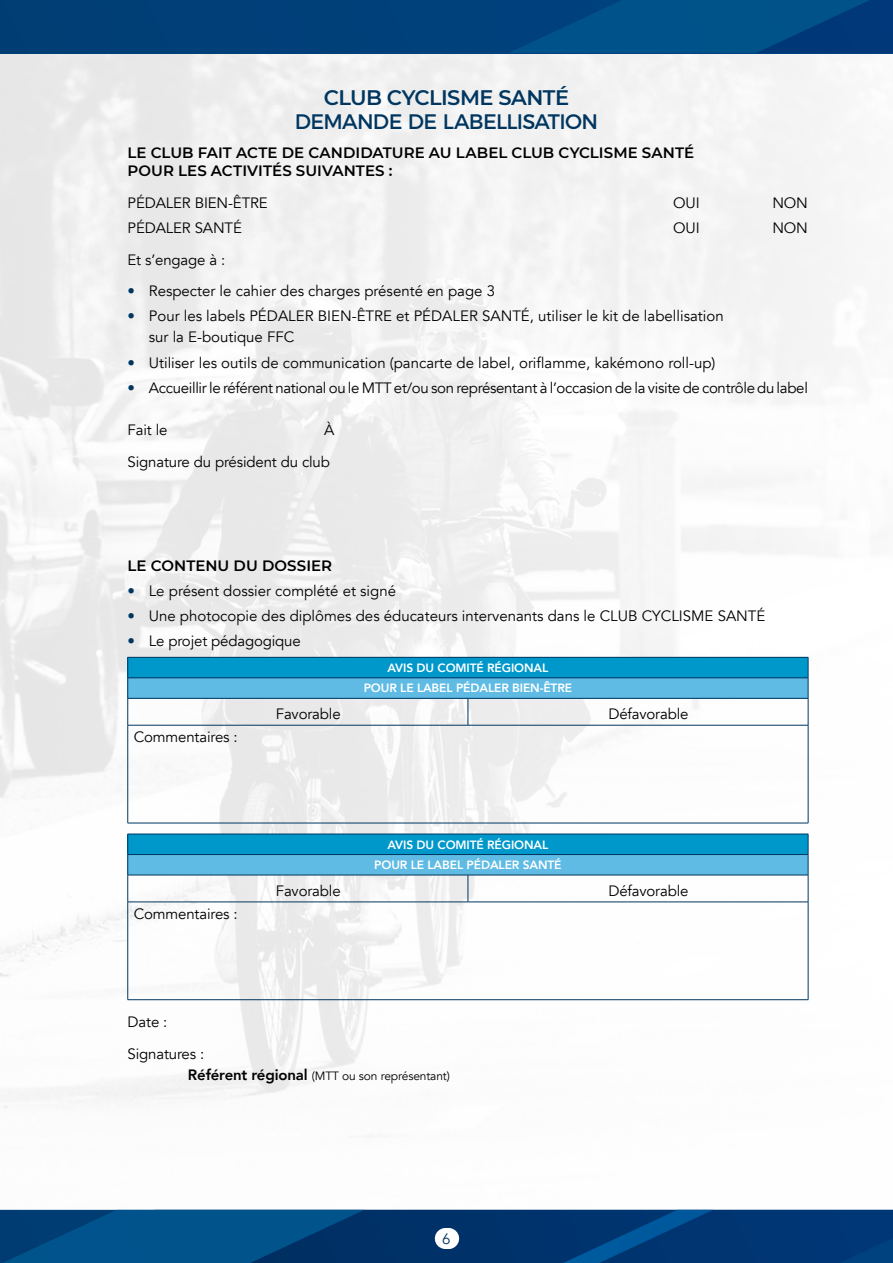
<style>
.page{position:relative;width:893px;height:1263px;background:#fff}
.page>*{position:absolute;margin:0;border:0;box-sizing:border-box;transform-origin:0 0}
.t1{font:21px "Montserrat";letter-spacing:-.035em;color:#00365f}
.t2{font:600 21px "Montserrat";letter-spacing:-.025em;color:#00365f}
.t3{font:15px/31.7px "Avenir";color:#000}
.t4{font:600 15px/18px "Montserrat";letter-spacing:.005em;color:#000}
.t5{font:15px "Avenir";letter-spacing:-.02em;color:#000}
.t6{font:15px "Avenir";color:#00365f}
.t7{font:800 12px/20.5px "Avenir";letter-spacing:-.01em;color:#fff;text-align:center}
.t8{font:12px "Avenir";letter-spacing:-.01em;color:#000}
.s1{color:#00365f}
.s2{font-weight:800;font-size:15px}
</style>
<div class="page">
<img style="left:0;top:53px;width:893px;height:1157px">
<div style="left:0;top:0;width:893px;height:53px;background:#003f79"></div>
<svg style="left:510px;top:0;width:359px;height:53px"></svg>
<div style="left:128px;top:657px;width:680px;height:21px;background:#0098ca"></div>
<div style="left:128px;top:678px;width:680px;height:20px;background:#5fbbe4"></div>
<hr style="left:128px;top:657px;width:340px;height:1px;background:#00365f">
<hr style="left:468px;top:657px;width:340px;height:1px;background:#00365f">
<hr style="left:128px;top:677px;width:340px;height:1px;background:#00365f">
<hr style="left:468px;top:677px;width:340px;height:1px;background:#00365f">
<hr style="left:128px;top:698px;width:340px;height:1px;background:#00365f">
<svg style="left:127px;top:657px;width:1px;height:68px"></svg>
<hr style="left:468px;top:698px;width:340px;height:1px;background:#00365f">
<svg style="left:468px;top:698px;width:1px;height:27px"></svg>
<svg style="left:808px;top:657px;width:1px;height:68px"></svg>
<hr style="left:128px;top:725px;width:340px;height:1px;background:#00365f">
<hr style="left:127px;top:725px;width:1px;height:98px;background:#00365f">
<hr style="left:468px;top:725px;width:340px;height:1px;background:#00365f">
<hr style="left:808px;top:725px;width:1px;height:98px;background:#00365f">
<hr style="left:128px;top:823px;width:340px;height:1px;background:#00365f">
<hr style="left:468px;top:823px;width:340px;height:1px;background:#00365f">
<div style="left:128px;top:834px;width:680px;height:20px;background:#0098ca"></div>
<div style="left:128px;top:854px;width:680px;height:21px;background:#5fbbe4"></div>
<hr style="left:128px;top:834px;width:340px;height:1px;background:#00365f">
<hr style="left:468px;top:834px;width:340px;height:1px;background:#00365f">
<hr style="left:128px;top:854px;width:340px;height:1px;background:#00365f">
<hr style="left:468px;top:854px;width:340px;height:1px;background:#00365f">
<hr style="left:128px;top:875px;width:340px;height:1px;background:#00365f">
<svg style="left:127px;top:834px;width:1px;height:68px"></svg>
<hr style="left:468px;top:875px;width:340px;height:1px;background:#00365f">
<svg style="left:468px;top:875px;width:1px;height:27px"></svg>
<svg style="left:808px;top:834px;width:1px;height:68px"></svg>
<hr style="left:128px;top:902px;width:340px;height:1px;background:#00365f">
<hr style="left:127px;top:902px;width:1px;height:97px;background:#00365f">
<hr style="left:468px;top:902px;width:340px;height:1px;background:#00365f">
<hr style="left:808px;top:902px;width:1px;height:97px;background:#00365f">
<hr style="left:128px;top:999px;width:340px;height:1px;background:#00365f">
<hr style="left:468px;top:999px;width:340px;height:1px;background:#00365f">
<svg style="left:0;top:1210px;width:893px;height:53px;background:#024079"></svg>
<h1 class="t2" style="left:324px;top:83px;width:247px">CLUB CYCLISME SANTÉ</h1>
<h1 class="t1" style="left:295px;top:105px;width:305px">DEMANDE DE LABELLISATION</h1>
<p class="t4" style="left:128px;top:143px;width:568px">LE CLUB FAIT ACTE DE CANDIDATURE AU LABEL CLUB CYCLISME SANTÉ<br>POUR LES ACTIVITÉS SUIVANTES :</p>
<p class="t3" style="left:128px;top:187px;width:142px">PÉDALER BIEN-ÊTRE</p>
<p class="t3" style="left:673px;top:187px;width:28px">OUI</p>
<p class="t3" style="left:772px;top:187px;width:37px">NON</p>
<p class="t3" style="left:128px;top:212px;width:116px">PÉDALER SANTÉ</p>
<p class="t3" style="left:673px;top:212px;width:28px">OUI</p>
<p class="t3" style="left:772px;top:212px;width:37px">NON</p>
<p class="t3" style="left:128px;top:244px;width:99px">Et s’engage à :</p>
<p class="t3" style="left:128px;top:275px;width:369px"><span class="s1">•</span> Respecter le cahier des charges présenté en page 3</p>
<p class="t3" style="left:149px;top:306px;width:576px;line-height:21px;text-indent:-21px"><span class="s1">•</span> Pour les labels PÉDALER BIEN-ÊTRE et PÉDALER SANTÉ, utiliser le kit de labellisation sur la E-boutique FFC</p>
<p class="t3" style="left:128px;top:347px;width:589px"><span class="s1">•</span> Utiliser les outils de communication (pancarte de label, oriflamme, kakémono roll-up)</p>
<p class="t5" style="left:128px;top:379px;width:682px"><span class="s1">•</span> Accueillir le référent national ou le MTT et/ou son représentant à l’occasion de la visite de contrôle du label</p>
<p class="t3" style="left:128px;top:414px;width:41px">Fait le</p>
<p class="t3" style="left:128px;top:414px;width:208px;text-align:right">À<br>Signature du président du club</p>
<p class="t4" style="left:128px;top:556px;width:206px">LE CONTENU DU DOSSIER</p>
<p class="t3" style="left:128px;top:575px;width:270px"><span class="s1">•</span> Le présent dossier complété et signé</p>
<p class="t3" style="left:128px;top:600px;width:639px"><span class="s1">•</span> Une photocopie des diplômes des éducateurs intervenants dans le CLUB CYCLISME SANTÉ</p>
<p class="t3" style="left:128px;top:626px;width:175px"><span class="s1">•</span> Le projet pédagogique</p>
<p class="t7" style="left:364px;top:657px;width:210px">AVIS DU COMITÉ RÉGIONAL<br>POUR LE LABEL PÉDALER BIEN-ÊTRE</p>
<p class="t3" style="left:276px;top:698px;width:66px">Favorable</p>
<p class="t3" style="left:608px;top:698px;width:82px">Défavorable</p>
<p class="t3" style="left:134px;top:721px;width:105px">Commentaires :</p>
<p class="t7" style="left:374px;top:834px;width:189px">AVIS DU COMITÉ RÉGIONAL<br>POUR LE LABEL PÉDALER SANTÉ</p>
<p class="t3" style="left:134px;top:898px;width:105px">Commentaires :</p>
<p class="t3" style="left:276px;top:875px;width:66px">Favorable</p>
<p class="t3" style="left:608px;top:875px;width:82px">Défavorable</p>
<p class="t3" style="left:128px;top:1006px;width:78px">Date :<br>Signatures :</p>
<p class="t8" style="left:188px;top:1069px;width:264px"><span class="s2">Référent régional</span> (MTT ou son représentant)</p>
<p class="t6" style="left:442px;top:1230px;width:10px">6</p>
</div>
